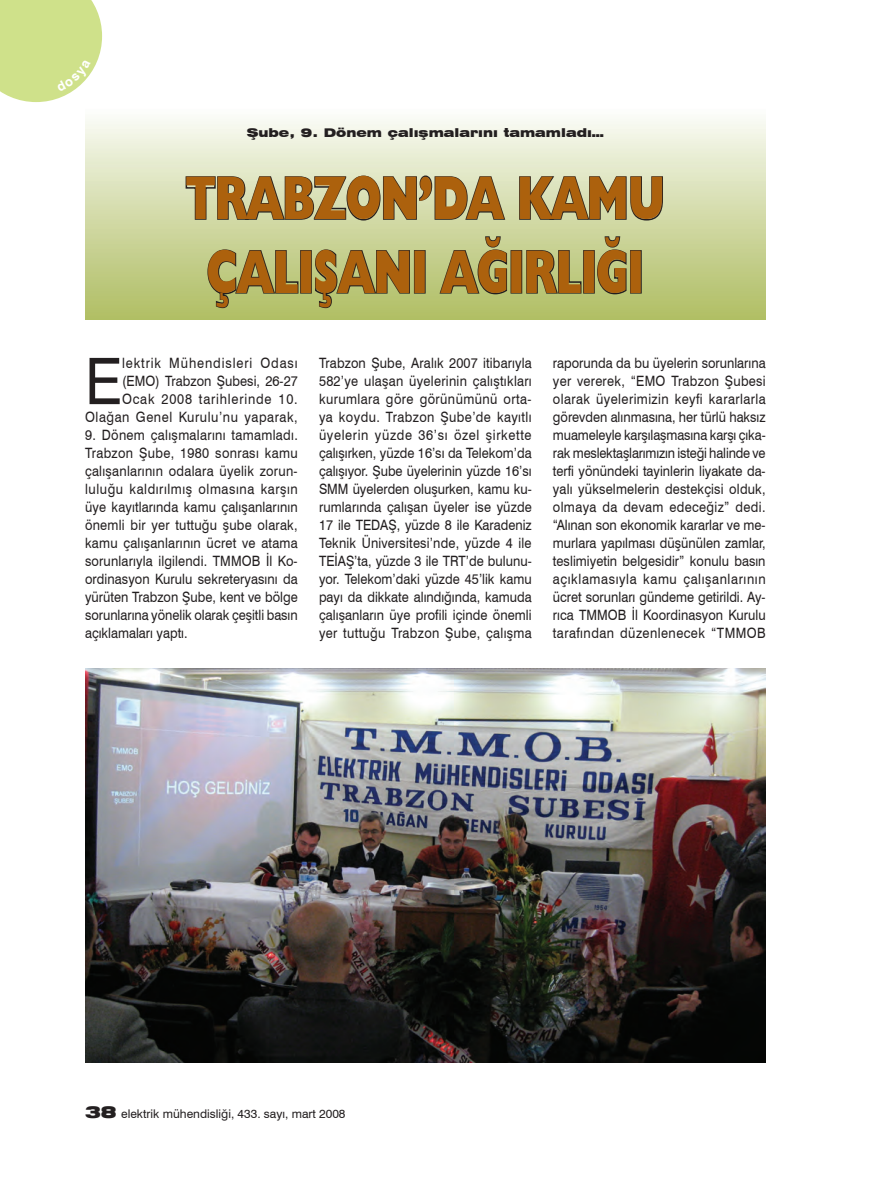
<style>
.page{position:relative;width:872px;height:1191px;background:#fff}
.page>*{position:absolute;margin:0;border:0;box-sizing:border-box;transform-origin:0 0}
.t1{font:64.2px "Swiss 721 BT";color:#231f20;scale:.9 1}
.t2{font:800 61.5px/73.8px "Humanist 521 BT";color:#ac610d;text-align:center;scale:.7 1}
.t3{font:14.25px/18px "Swiss 721 BT";letter-spacing:.025em;color:#231f20;text-align:justify;scale:.9 1}
.t4{font:14.25px/18px "Swiss 721 BT";letter-spacing:.06em;color:#231f20;text-align:right;scale:.9 1}
.t5{font:12px "Swiss 721 BT";color:#231f20}
.t6{font:900 expanded 12px "Swiss 721 BT";color:#231f20}
.s1{font-weight:900;font-stretch:expanded;font-size:16.5px}
</style>
<div class="page">
<div style="left:85px;top:106px;width:680px;height:213px;background:linear-gradient(to bottom,#fcfdfa,#aebc61)"></div>
<svg style="left:185px;top:175px;width:321px;height:46px;background:#b9bd9b"></svg>
<svg style="left:518px;top:175px;width:145px;height:46px;background:#b7bb99"></svg>
<svg style="left:207px;top:248px;width:92px;height:61px;background:#a7b071"></svg>
<div style="left:300px;top:250px;width:12px;height:44px;border:2px solid #231f20"></div>
<svg style="left:314px;top:248px;width:97px;height:61px;background:#a5ae6f"></svg>
<div style="left:414px;top:250px;width:11px;height:44px;border:2px solid #231f20"></div>
<svg style="left:438px;top:235px;width:70px;height:60px;background:#a9b278"></svg>
<div style="left:510px;top:250px;width:12px;height:44px;border:2px solid #231f20"></div>
<svg style="left:525px;top:249px;width:57px;height:46px;background:#a1aa70"></svg>
<div style="left:583px;top:250px;width:12px;height:44px;border:2px solid #231f20"></div>
<svg style="left:596px;top:235px;width:31px;height:60px;background:#a3ab73"></svg>
<div style="left:630px;top:250px;width:12px;height:44px;border:2px solid #231f20"></div>
<img style="left:85px;top:668px;width:680px;height:395px">
<svg style="left:0;top:0;width:102px;height:102px;background:#d4e496"></svg>
<p class="t6" style="left:247px;top:125px;width:359px">Şube, 9. Dönem çalışmalarını tamamladı…</p>
<h2 class="t2" style="left:186px;top:160px;width:685px">TRABZON’DA KAMU<br>ÇALIŞANI AĞIRLIĞI</h2>
<h1 class="t1" style="left:85px;top:342px;width:43px">E</h1>
<p class="t4" style="left:85px;top:354px;width:238px">lektrik Mühendisleri Odası (EMO) Trabzon Şubesi, 26-27<br>Ocak 2008 tarihlerinde 10.<br>Olağan Genel Kurulu’nu yaparak,</p>
<p class="t3" style="left:85px;top:426px;width:238px">9. Dönem çalışmalarını tamamladı.<br>Trabzon Şube, 1980 sonrası kamu çalışanlarının odalara üyelik zorun&shy;luluğu kaldırılmış olmasına karşın üye kayıtlarında kamu çalışanlarının önemli bir yer tuttuğu şube olarak, kamu çalışanlarının ücret ve atama sorunlarıyla ilgilendi. TMMOB İl Ko&shy;ordinasyon Kurulu sekreteryasını da yürüten Trabzon Şube, kent ve bölge sorunlarına yönelik olarak çeşitli basın açıklamaları yaptı.</p>
<p class="t3" style="left:319px;top:354px;width:238px">Trabzon Şube, Aralık 2007 itibarıyla 582’ye ulaşan üyelerinin çalıştıkları kurumlara göre görünümünü orta&shy;ya koydu. Trabzon Şube’de kayıtlı üyelerin yüzde 36’sı özel şirkette çalışırken, yüzde 16’sı da Telekom’da çalışıyor. Şube üyelerinin yüzde 16’sı SMM üyelerden oluşurken, kamu ku&shy;rumlarında çalışan üyeler ise yüzde 17 ile TEDAŞ, yüzde 8 ile Karadeniz Teknik Üniversitesi’nde, yüzde 4 ile TEİAŞ’ta, yüzde 3 ile TRT’de bulunu&shy;yor. Telekom’daki yüzde 45’lik kamu payı da dikkate alındığında, kamuda çalışanların üye profili içinde önemli yer tuttuğu Trabzon Şube, çalışma</p>
<p class="t3" style="left:553px;top:354px;width:238px">raporunda da bu üyelerin sorunlarına yer vererek, “EMO Trabzon Şubesi olarak üyelerimizin keyfi kararlarla görevden alınmasına, her türlü haksız muameleyle karşılaşmasına karşı çıka&shy;rak meslektaşlarımızın isteği halinde ve terfi yönündeki tayinlerin liyakate da&shy;yalı yükselmelerin destekçisi olduk, olmaya da devam edeceğiz” dedi. “Alınan son ekonomik kararlar ve me&shy;murlara yapılması düşünülen zamlar, teslimiyetin belgesidir” konulu basın açıklamasıyla kamu çalışanlarının ücret sorunları gündeme getirildi. Ay&shy;rıca TMMOB İl Koordinasyon Kurulu tarafından düzenlenecek “TMMOB</p>
<p class="t5" style="left:85px;top:1106px;width:262px"><span class="s1">38</span> elektrik mühendisliği, 433. sayı, mart 2008</p>
</div>
